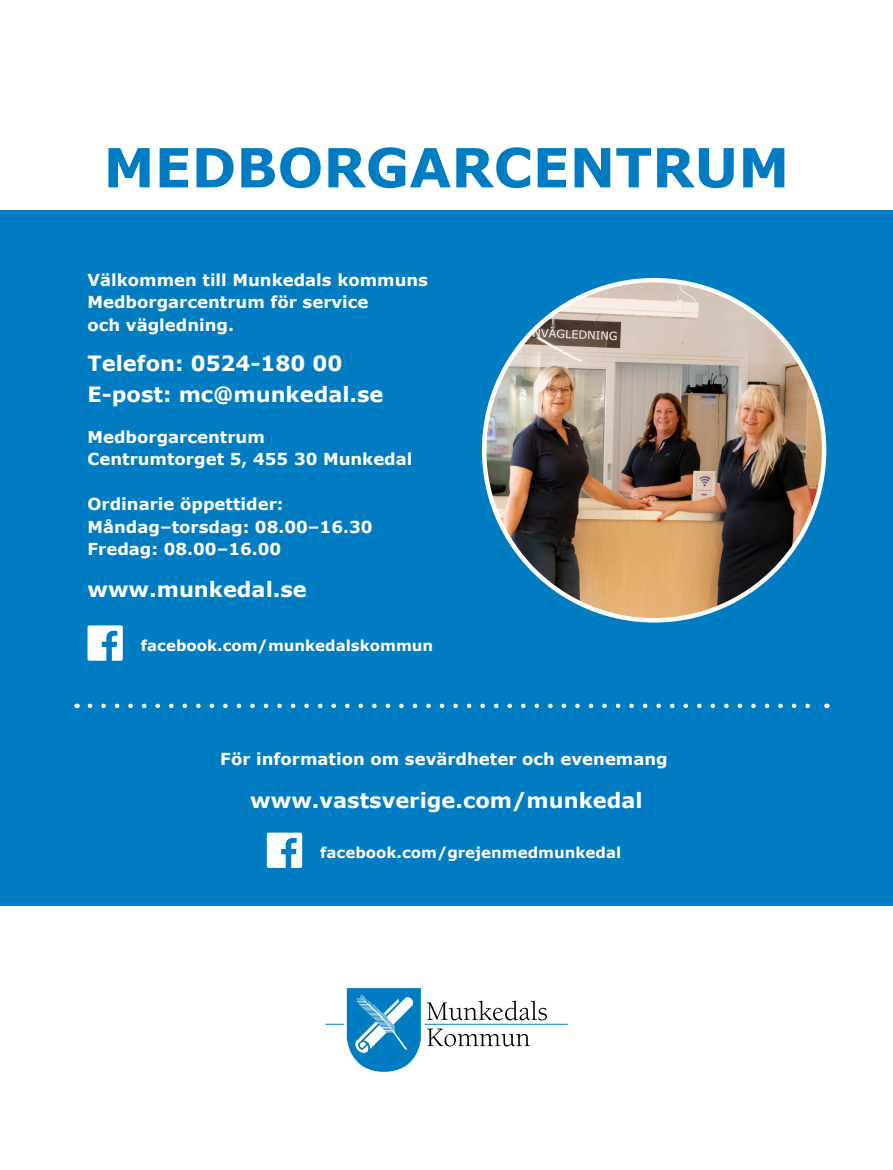
<style>
.page{position:relative;width:893px;height:1170px;background:#fff}
.page>*{position:absolute;margin:0;border:0;box-sizing:border-box;transform-origin:0 0}
.t1{font:700 54px "Verdana";color:#007cc2}
.Rubrik_blå{font:700 21px "Verdana";color:#fff}
.t2{font:700 16.5px "Verdana";color:#fff}
.Box_Verdana{font:700 15px "Verdana";color:#fff}
</style>
<div class="page">
<div style="left:0;top:210px;width:893px;height:696px;background:#007cc2"></div>
<svg style="left:325px;top:988px;width:96px;height:83px"></svg>
<hr style="left:425px;top:1023px;width:143px;height:1px;background:#007cc2">
<svg style="left:427px;top:1000px;width:120px;height:20px"></svg>
<svg style="left:427px;top:1028px;width:103px;height:18px"></svg>
<img style="left:484px;top:280px;width:340px;height:340px;border-radius:170px">
<svg style="left:90px;top:703px;width:720px;height:5px"></svg>
<svg style="left:88px;top:625px;width:35px;height:35px"></svg>
<svg style="left:267px;top:832px;width:35px;height:35px"></svg>
<p class="t1" style="left:103px;top:129px;width:687px">MEDBORGARCENTRUM</p>
<p class="t2" style="left:88px;top:268px;width:342px">Välkommen till Munkedals kommuns</p>
<p class="t2" style="left:88px;top:291px;width:283px">Medborgarcentrum för service</p>
<p class="t2" style="left:88px;top:313px;width:148px">och vägledning.</p>
<p class="Rubrik_blå" style="left:88px;top:348px;width:256px">Telefon: 0524-180 00</p>
<p class="Rubrik_blå" style="left:88px;top:380px;width:298px">E-post: mc@munkedal.se</p>
<p class="t2" style="left:88px;top:425px;width:179px">Medborgarcentrum</p>
<p class="t2" style="left:88px;top:447px;width:326px">Centrumtorget 5, 455 30 Munkedal</p>
<p class="t2" style="left:88px;top:492px;width:197px">Ordinarie öppettider:</p>
<p class="t2" style="left:88px;top:515px;width:286px">Måndag–torsdag: 08.00–16.30</p>
<p class="t2" style="left:88px;top:537px;width:195px">Fredag: 08.00–16.00</p>
<p class="Rubrik_blå" style="left:88px;top:575px;width:221px">www.munkedal.se</p>
<p class="Box_Verdana" style="left:141px;top:634px;width:294px">facebook.com/munkedalskommun</p>
<p class="t2" style="left:220px;top:746px;width:449px">För information om sevärdheter och evenemang</p>
<p class="Rubrik_blå" style="left:250px;top:785px;width:394px">www.vastsverige.com/munkedal</p>
<p class="Box_Verdana" style="left:320px;top:841px;width:302px">facebook.com/grejenmedmunkedal</p>
</div>
